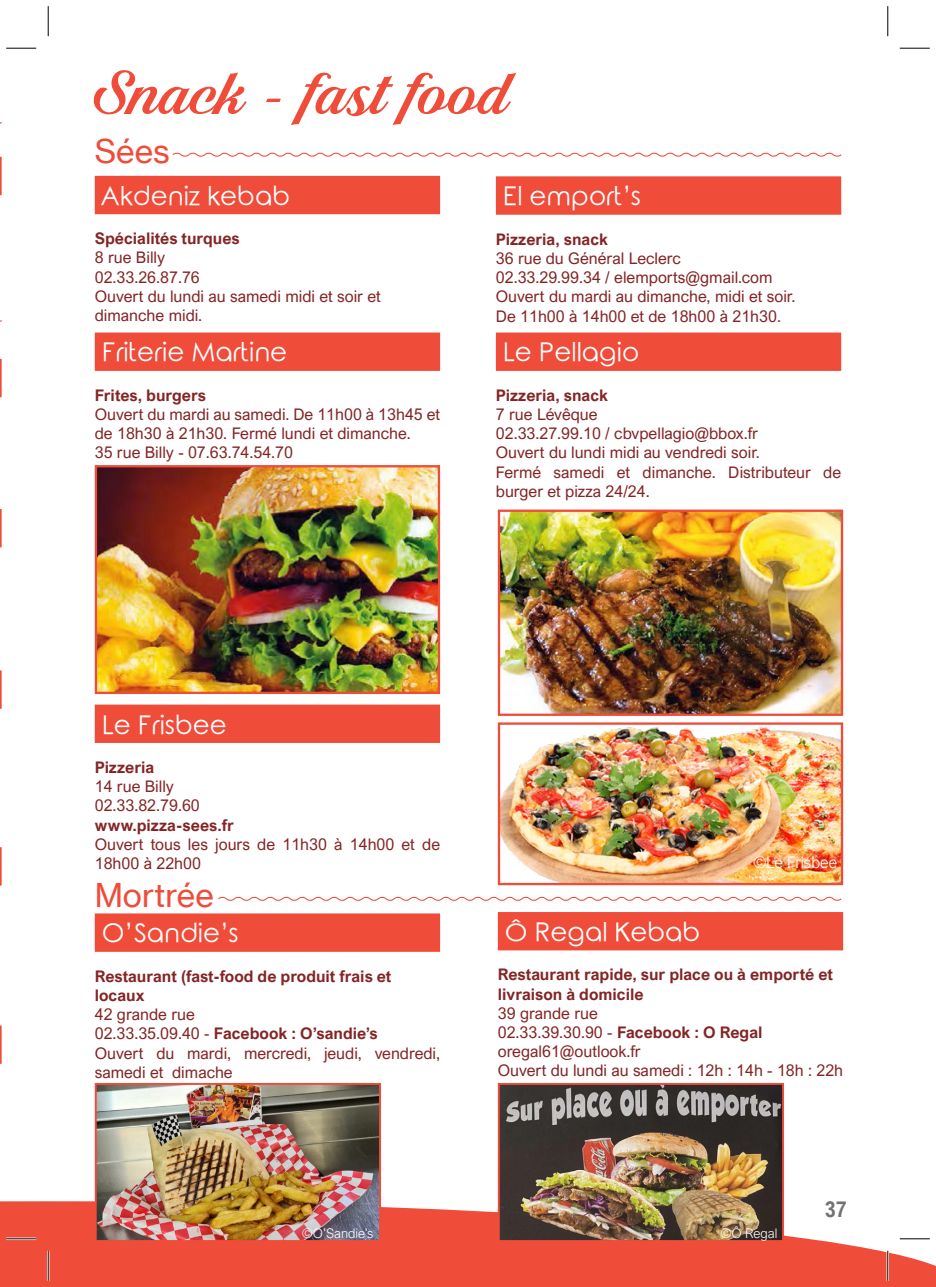
<style>
.page{position:relative;width:936px;height:1287px;background:#fff}
.page>*{position:absolute;margin:0;border:0;box-sizing:border-box;transform-origin:0 0}
.t1{font:68px "Shaded Larch PERSONALUSEONLY";color:#ef4c3a}
.t2{font:32px "Neue Haas Grotesk Text Pro";color:#ef4c3a}
.t3{font:26px "Rounded Elegance";color:#fff}
.t4{font:700 22px "Arial Nova Cond";color:#717274}
.t5{font:16px/19.2px "Arial Nova";color:#842525}
.t6{font:700 16px/19.2px "Arial Nova";color:#842525}
.t7{font:300 16px "Arial Nova";color:#fff}
.t8{font:300 13.2px "Arial Nova";color:#fff}
.s1{font-weight:700}
</style>
<div class="page">
<svg style="left:0;top:1201px;width:935px;height:86px;background:#f16555"></svg>
<svg style="left:0;top:157px;width:2px;height:38px"></svg>
<svg style="left:0;top:359px;width:2px;height:38px"></svg>
<svg style="left:0;top:509px;width:2px;height:38px"></svg>
<svg style="left:0;top:670px;width:2px;height:39px"></svg>
<svg style="left:0;top:847px;width:2px;height:39px"></svg>
<svg style="left:0;top:1025px;width:2px;height:39px"></svg>
<div style="left:95px;top:913px;width:345px;height:39px;background:#ef4c3a;border:2px solid #ef4c3a"></div>
<svg style="left:172px;top:152px;width:670px;height:5px"></svg>
<div style="left:95px;top:176px;width:345px;height:38px;background:#ef4c3a"></div>
<div style="left:496px;top:176px;width:345px;height:39px;background:#ef4c3a;border:2px solid #ef4c3a"></div>
<div style="left:95px;top:333px;width:345px;height:38px;background:#ef4c3a;border:2px solid #ef4c3a"></div>
<div style="left:496px;top:333px;width:345px;height:38px;background:#ef4c3a;border:2px solid #ef4c3a"></div>
<svg style="left:218px;top:896px;width:624px;height:5px"></svg>
<img style="left:98px;top:468px;width:339px;height:223px">
<div style="left:95px;top:465px;width:345px;height:229px;border:2px solid #ef4c3a"></div>
<img style="left:501px;top:513px;width:339px;height:200px">
<div style="left:498px;top:510px;width:345px;height:206px;border:2px solid #ef4c3a"></div>
<div style="left:95px;top:705px;width:345px;height:38px;background:#ef4c3a"></div>
<img style="left:501px;top:726px;width:339px;height:156px">
<div style="left:498px;top:722px;width:345px;height:163px;border:2px solid #ef4c3a"></div>
<img style="left:98px;top:1086px;width:280px;height:153px">
<div style="left:95px;top:1083px;width:286px;height:159px;border:2px solid #ef4c3a"></div>
<div style="left:498px;top:912px;width:345px;height:38px;background:#ef4c3a"></div>
<img style="left:501px;top:1086px;width:280px;height:153px">
<div style="left:498px;top:1083px;width:286px;height:159px;border:2px solid #ef4c3a"></div>
<hr style="left:6px;top:1237px;width:30px;height:3px;background:#fff">
<hr style="left:899px;top:1237px;width:30px;height:3px;background:#fff">
<hr style="left:47px;top:1251px;width:2px;height:30px;background:#fff">
<hr style="left:886px;top:1251px;width:2px;height:30px;background:#fff">
<hr style="left:6px;top:48px;width:30px;height:1px;background:#000">
<hr style="left:899px;top:48px;width:30px;height:1px;background:#000">
<hr style="left:6px;top:1238px;width:30px;height:1px;background:#000">
<hr style="left:899px;top:1238px;width:30px;height:1px;background:#000">
<hr style="left:48px;top:6px;width:1px;height:30px;background:#000">
<hr style="left:48px;top:1251px;width:1px;height:30px;background:#000">
<hr style="left:887px;top:6px;width:1px;height:30px;background:#000">
<hr style="left:887px;top:1251px;width:1px;height:30px;background:#000">
<h1 class="t1" style="left:93px;top:54px;width:417px">Snack - fast food</h1>
<h2 class="t2" style="left:95px;top:131px;width:77px">Sées</h2>
<h3 class="t3" style="left:100px;top:181px;width:191px">Akdeniz kebab</h3>
<p class="t6" style="left:95px;top:229px;width:146px">Spécialités turques</p>
<p class="t5" style="left:95px;top:248px;width:287px">8 rue Billy<br>02.33.26.87.76<br>Ouvert du lundi au samedi midi et soir et dimanche midi.</p>
<p class="t3" style="left:503px;top:181px;width:139px">El emport’s</p>
<p class="t6" style="left:496px;top:229px;width:114px">Pizzeria, snack</p>
<p class="t5" style="left:496px;top:249px;width:186px">36 rue du Général Leclerc</p>
<p class="t5" style="left:496px;top:268px;width:278px">02.33.29.99.34 / elemports@gmail.com</p>
<p class="t5" style="left:496px;top:287px;width:301px">Ouvert du mardi au dimanche, midi et soir.</p>
<p class="t5" style="left:496px;top:306px;width:286px">De 11h00 à 14h00 et de 18h00 à 21h30.</p>
<h3 class="t3" style="left:102px;top:337px;width:187px">Friterie Martine</h3>
<p class="t6" style="left:95px;top:385px;width:113px">Frites, burgers</p>
<p class="t5" style="left:95px;top:405px;width:347px">Ouvert du mardi au samedi. De 11h00 à 13h45 et de 18h30 à 21h30. Fermé lundi et dimanche.<br>35 rue Billy - 07.63.74.54.70</p>
<p class="t3" style="left:503px;top:337px;width:138px">Le Pellagio</p>
<p class="t6" style="left:496px;top:385px;width:114px">Pizzeria, snack</p>
<p class="t5" style="left:496px;top:405px;width:103px">7 rue Lévêque</p>
<p class="t5" style="left:496px;top:424px;width:263px">02.33.27.99.10 / cbvpellagio@bbox.fr</p>
<p class="t5" style="left:496px;top:443px;width:265px">Ouvert du lundi midi au vendredi soir.</p>
<p class="t5" style="left:496px;top:462px;width:347px">Fermé samedi et dimanche. Distributeur de burger et pizza 24/24.</p>
<h3 class="t3" style="left:102px;top:710px;width:127px">Le Frisbee</h3>
<p class="t6" style="left:95px;top:758px;width:61px">Pizzeria</p>
<p class="t5" style="left:95px;top:777px;width:106px">14 rue Billy<br>02.33.82.79.60</p>
<p class="t6" style="left:95px;top:815px;width:140px">www.pizza-sees.fr</p>
<p class="t5" style="left:95px;top:834px;width:347px">Ouvert tous les jours de 11h30 à 14h00 et de<br>18h00 à 22h00</p>
<h2 class="t2" style="left:95px;top:875px;width:120px">Mortrée</h2>
<h3 class="t3" style="left:102px;top:918px;width:138px">O’Sandie’s</h3>
<p class="t6" style="left:95px;top:966px;width:298px">Restaurant (fast-food de produit frais et locaux</p>
<p class="t5" style="left:95px;top:1005px;width:347px">42 grande rue<br>02.33.35.09.40 - <span class="s1">Facebook : O’sandie’s<br></span>Ouvert du mardi, mercredi, jeudi, vendredi, samedi et dimache</p>
<p class="t8" style="left:302px;top:1226px;width:73px">©O’Sandie’s</p>
<p class="t7" style="left:753px;top:853px;width:85px">©Le Frisbee</p>
<p class="t3" style="left:505px;top:917px;width:197px">Ô Regal Kebab</p>
<p class="t6" style="left:498px;top:965px;width:336px">Restaurant rapide, sur place ou à emporté et livraison à domicile</p>
<p class="t5" style="left:498px;top:1003px;width:102px">39 grande rue</p>
<p class="t5" style="left:498px;top:1023px;width:266px">02.33.39.30.90 - <span class="s1">Facebook : O Regal</span></p>
<p class="t5" style="left:498px;top:1042px;width:144px">oregal61@outlook.fr</p>
<p class="t5" style="left:498px;top:1061px;width:347px">Ouvert du lundi au samedi : 12h : 14h - 18h : 22h</p>
<p class="t8" style="left:720px;top:1226px;width:58px">©Ô Regal</p>
<h3 class="t4" style="left:824px;top:1195px;width:23px">37</h3>
</div>
